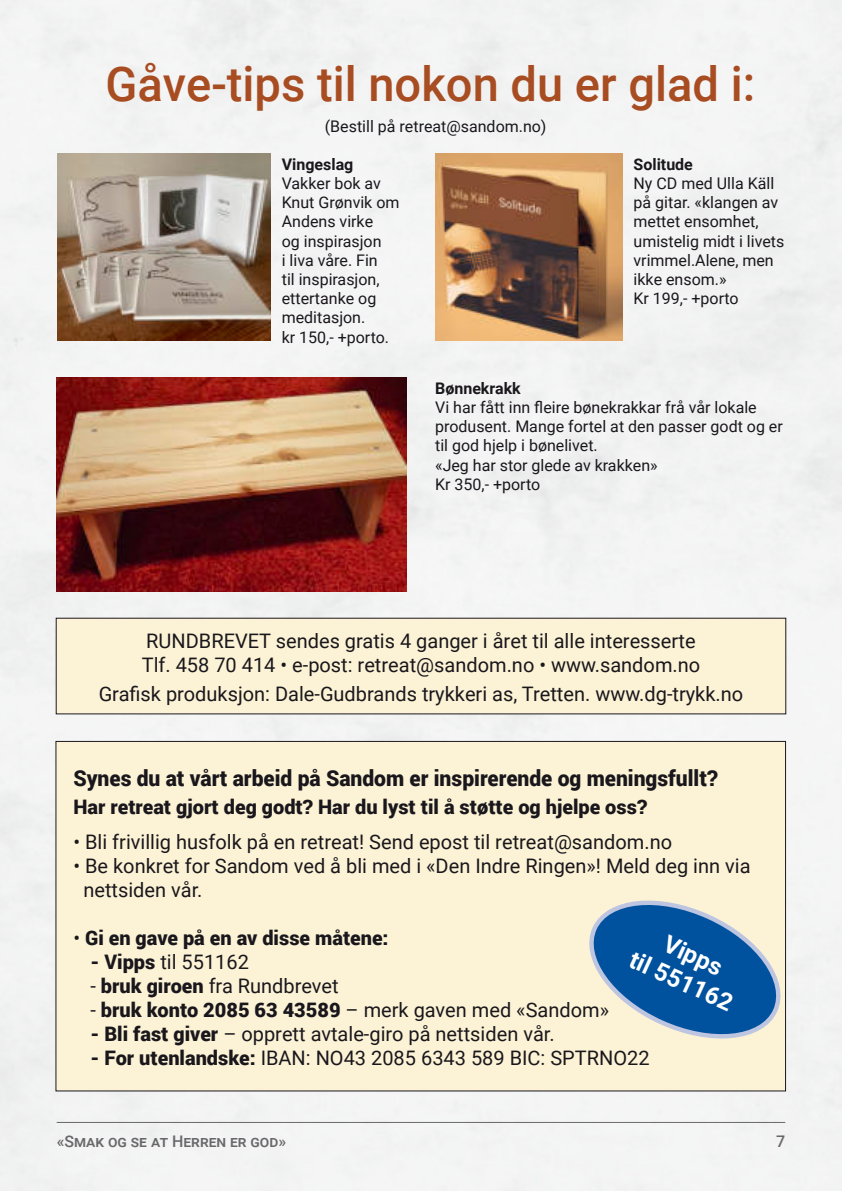
<style>
.page{position:relative;width:842px;height:1191px;background:#f3f3f3}
.page>*{position:absolute;margin:0;border:0;box-sizing:border-box;transform-origin:0 0}
.t1{font:500 48px "Roboto";color:#a84c21}
.t2{font:700 24.2px/28.6px "Roboto";color:#fff;text-align:center}
.t3{font:900 22px "Roboto";color:#1a171c;scale:.96 1}
.t4{font:20px/24px "Roboto";color:#1a171c}
.t5{font:900 20px "Roboto";color:#1a171c}
.t6{font:16px/19.2px "Roboto";color:#1a171c}
.t7{font:700 16px "Roboto";color:#1a171c}
.t8{font:500 16px "Roboto";color:#1a171c}
.s1{font-weight:400}
.s2{font-weight:900}
</style>
<div class="page">
<img style="left:57px;top:378px;width:350px;height:213px">
<img style="left:435px;top:153px;width:187px;height:188px">
<img style="left:58px;top:153px;width:212px;height:188px">
<div style="left:56px;top:741px;width:729px;height:350px;background:#fcf3d6"></div>
<svg style="left:589px;top:888px;width:205px;height:156px"></svg>
<div style="left:56px;top:618px;width:730px;height:96px;background:#fcf3d6"></div>
<h1 class="t1" style="left:105px;top:64px;width:651px">Gåve-tips til nokon du er glad i:</h1>
<p class="t6" style="left:325px;top:117px;width:223px">(Bestill på retreat@sandom.no)</p>
<p class="t7" style="left:282px;top:158px;width:73px">Vingeslag</p>
<p class="t6" style="left:282px;top:175px;width:119px">Vakker bok av<br>Knut Grønvik om<br>Andens virke<br>og inspirasjon<br>i liva våre. Fin<br>til inspirasjon, ettertanke og meditasjon.<br>kr 150,- +porto.</p>
<p class="t7" style="left:634px;top:158px;width:61px">Solitude</p>
<p class="t6" style="left:634px;top:175px;width:152px">Ny CD med Ulla Käll på gitar. «klangen av mettet ensomhet, umistelig midt i livets vrimmel.Alene, men ikke ensom.»<br>Kr 199,- +porto</p>
<p class="t7" style="left:435px;top:381px;width:87px">Bønnekrakk</p>
<p class="t6" style="left:435px;top:397px;width:349px">Vi har fått inn fleire bønekrakkar frå vår lokale produsent. Mange fortel at den passer godt og er til god hjelp i bønelivet.<br>«Jeg har stor glede av krakken»<br>Kr 350,- +porto</p>
<p class="t4" style="left:142px;top:630px;width:560px">RUNDBREVET sendes gratis 4 ganger i året til alle interesserte<br>Tlf. 458 70 414 • e-post: retreat@sandom.no • www.sandom.no</p>
<p class="t4" style="left:99px;top:681px;width:646px">Grafisk produksjon: Dale-Gudbrands trykkeri as, Tretten. www.dg-trykk.no</p>
<p class="t3" style="left:73px;top:769px;width:673px">Synes du at vårt arbeid på Sandom er inspirerende og meningsfullt?</p>
<p class="t5" style="left:73px;top:798px;width:575px">Har retreat gjort deg godt? Har du lyst til å støtte og hjelpe oss?</p>
<p class="t4" style="left:73px;top:831px;width:600px">• Bli frivillig husfolk på en retreat! Send epost til retreat@sandom.no</p>
<p class="t4" style="left:83px;top:855px;width:669px;text-indent:-10px">• Be konkret for Sandom ved å bli med i «Den Indre Ringen»! Meld deg inn via nettsiden vår.</p>
<p class="t5" style="left:73px;top:929px;width:317px"><span class="s1">•</span> Gi en gave på en av disse måtene:</p>
<p class="t4" style="left:90px;top:951px;width:160px"><span class="s2">- Vipps</span> til 551162</p>
<p class="t4" style="left:90px;top:975px;width:250px">- <span class="s2">bruk giroen</span> fra Rundbrevet</p>
<p class="t4" style="left:90px;top:999px;width:520px">- <span class="s2">bruk konto 2085 63 43589</span> – merk gaven med «Sandom»</p>
<p class="t4" style="left:90px;top:1023px;width:466px"><span class="s2">- Bli fast giver</span> – opprett avtale-giro på nettsiden vår.</p>
<p class="t4" style="left:90px;top:1047px;width:561px"><span class="s2">- For utenlandske:</span> IBAN: NO43 2085 6343 589 BIC: SPTRNO22</p>
<p class="t2" style="left:649px;top:920px;width:112px;rotate:25deg">Vipps<br>til 551162</p>
<p class="t8" style="left:57px;top:1131px;width:231px">«Smak og se at Herren er god»</p>
<p class="t8" style="left:776px;top:1134px;width:11px">7</p>
</div>
